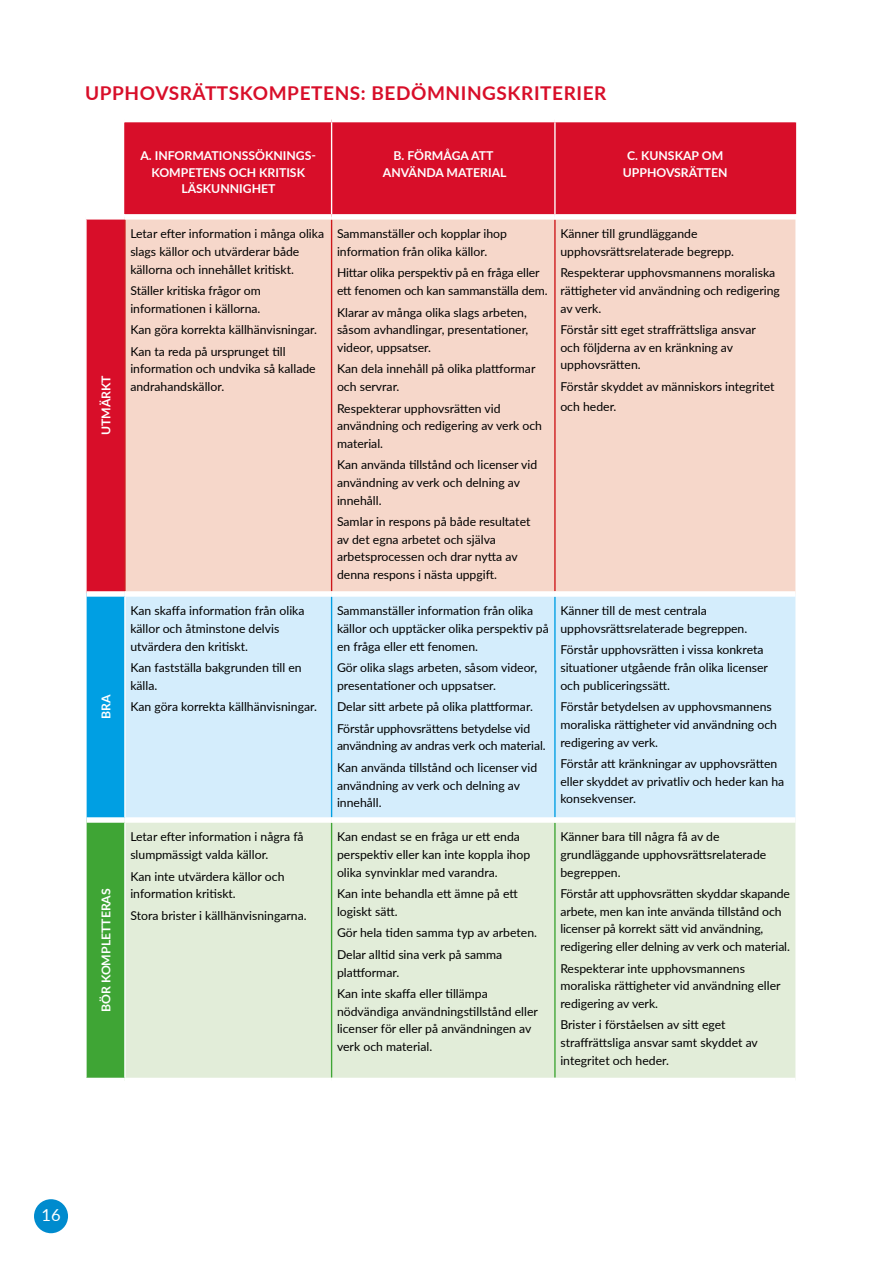
<style>
.page{position:relative;width:893px;height:1263px;background:#fff}
.page>*{position:absolute;margin:0;border:0;box-sizing:border-box;transform-origin:0 0}
.t1{font:700 19.05px "Lato";letter-spacing:.03em;color:#d80e29}
.t2{font:16.5px "Lato";color:#fff}
.t3{font:12.3px/17.7px "Lato";color:#000}
.t4{font:700 12.3px/16.4px "Lato";color:#fff;text-align:center}
</style>
<div class="page">
<div style="left:34px;top:1199px;width:34px;height:34px;background:#008bce;border-radius:50%"></div>
<div style="left:87px;top:122px;width:708px;height:469px;background:#d80e29"></div>
<div style="left:126px;top:220px;width:669px;height:371px;background:#f6d7ca"></div>
<div style="left:86px;top:594px;width:39px;height:226px;background:#009fe3"></div>
<div style="left:126px;top:597px;width:669px;height:220px;background:#d4edfc"></div>
<div style="left:86px;top:820px;width:39px;height:260px;background:#3fa535"></div>
<div style="left:126px;top:823px;width:669px;height:255px;background:#e2edd9"></div>
<hr style="left:85px;top:594px;width:2px;height:226px;background:#fff">
<hr style="left:124px;top:597px;width:2px;height:220px;background:#fff">
<hr style="left:124px;top:122px;width:2px;height:92px;background:#d80e29">
<hr style="left:795px;top:122px;width:1px;height:92px;background:#d80e29">
<hr style="left:331px;top:122px;width:1px;height:92px;background:#fff">
<hr style="left:554px;top:122px;width:2px;height:92px;background:#fff">
<hr style="left:85px;top:820px;width:2px;height:258px;background:#fff">
<hr style="left:124px;top:823px;width:2px;height:255px;background:#fff">
<hr style="left:124px;top:220px;width:2px;height:371px;background:#cd171a">
<hr style="left:331px;top:220px;width:1px;height:371px;background:#cd171a">
<hr style="left:554px;top:220px;width:2px;height:371px;background:#cd171a">
<hr style="left:331px;top:597px;width:1px;height:220px;background:#009fe3">
<hr style="left:554px;top:597px;width:2px;height:220px;background:#009fe3">
<hr style="left:331px;top:823px;width:1px;height:255px;background:#3fa535">
<hr style="left:554px;top:823px;width:2px;height:255px;background:#3fa535">
<div style="left:85px;top:214px;width:40px;height:6px;background:#fff"></div>
<div style="left:125px;top:214px;width:207px;height:6px;background:#fff"></div>
<div style="left:332px;top:214px;width:223px;height:6px;background:#fff"></div>
<div style="left:555px;top:214px;width:241px;height:6px;background:#fff"></div>
<div style="left:87px;top:591px;width:38px;height:6px;background:#fff"></div>
<div style="left:87px;top:817px;width:38px;height:6px;background:#fff"></div>
<div style="left:85px;top:1078px;width:40px;height:5px;background:#fff"></div>
<h1 class="t1" style="left:85px;top:79px;width:523px">UPPHOVSRÄTTSKOMPETENS: BEDÖMNINGSKRITERIER</h1>
<p class="t4" style="left:97px;top:435px;width:62px;rotate:-90deg">UTMÄRKT</p>
<p class="t4" style="left:97px;top:719px;width:26px;rotate:-90deg">BRA</p>
<p class="t4" style="left:97px;top:1012px;width:125px;rotate:-90deg">BÖR KOMPLETTERAS</p>
<p class="t4" style="left:140px;top:147px;width:177px">A. INFORMATIONSSÖKNINGS-<br>KOMPETENS OCH KRITISK<br>LÄSKUNNIGHET</p>
<p class="t4" style="left:383px;top:147px;width:125px">B. FÖRMÅGA ATT<br>ANVÄNDA MATERIAL</p>
<p class="t4" style="left:623px;top:147px;width:106px">C. KUNSKAP OM<br>UPPHOVSRÄTTEN</p>
<p class="t3" style="left:130px;top:224px;width:195px">Letar efter information i många olika slags källor och utvärderar både källorna och innehållet kritiskt.</p>
<p class="t3" style="left:130px;top:281px;width:132px">Ställer kritiska frågor om informationen i källorna.</p>
<p class="t3" style="left:130px;top:318px;width:188px;line-height:21.5px">Kan göra korrekta källhänvisningar.<br>Kan ta reda på ursprunget till</p>
<p class="t3" style="left:130px;top:359px;width:187px">information och undvika så kallade andrahandskällor.</p>
<p class="t3" style="left:337px;top:224px;width:171px">Sammanställer och kopplar ihop information från olika källor.</p>
<p class="t3" style="left:337px;top:263px;width:212px">Hittar olika perspektiv på en fråga eller ett fenomen och kan sammanställa dem.</p>
<p class="t3" style="left:337px;top:303px;width:193px">Klarar av många olika slags arbeten, såsom avhandlingar, presentationer, videor, uppsatser.</p>
<p class="t3" style="left:337px;top:359px;width:200px">Kan dela innehåll på olika plattformar och servrar.</p>
<p class="t3" style="left:337px;top:399px;width:207px">Respekterar upphovsrätten vid användning och redigering av verk och material.</p>
<p class="t3" style="left:337px;top:455px;width:202px">Kan använda tillstånd och licenser vid användning av verk och delning av innehåll.</p>
<p class="t3" style="left:337px;top:512px;width:195px">Samlar in respons på både resultatet av det egna arbetet och själva arbetsprocessen och drar nytta av denna respons i nästa uppgift.</p>
<p class="t3" style="left:560px;top:224px;width:175px">Känner till grundläggande upphovsrättsrelaterade begrepp.</p>
<p class="t3" style="left:560px;top:263px;width:221px">Respekterar upphovsmannens moraliska rättigheter vid användning och redigering av verk.</p>
<p class="t3" style="left:560px;top:320px;width:197px">Förstår sitt eget straffrättsliga ansvar och följderna av en kränkning av upphovsrätten.</p>
<p class="t3" style="left:560px;top:376px;width:216px;line-height:20.4px">Förstår skyddet av människors integritet och heder.</p>
<p class="t3" style="left:130px;top:601px;width:176px">Kan skaffa information från olika källor och åtminstone delvis utvärdera den kritiskt.</p>
<p class="t3" style="left:130px;top:658px;width:173px">Kan fastställa bakgrunden till en källa.</p>
<p class="t3" style="left:130px;top:697px;width:188px">Kan göra korrekta källhänvisningar.</p>
<p class="t3" style="left:337px;top:601px;width:213px">Sammanställer information från olika källor och upptäcker olika perspektiv på en fråga eller ett fenomen.</p>
<p class="t3" style="left:337px;top:658px;width:202px">Gör olika slags arbeten, såsom videor, presentationer och uppsatser.</p>
<p class="t3" style="left:337px;top:696px;width:197px;line-height:21.5px">Delar sitt arbete på olika plattformar.<br>Förstår upphovsrättens betydelse vid</p>
<p class="t3" style="left:337px;top:735px;width:210px;line-height:21.5px">användning av andras verk och material.<br>Kan använda tillstånd och licenser vid</p>
<p class="t3" style="left:337px;top:776px;width:185px">användning av verk och delning av innehåll.</p>
<p class="t3" style="left:560px;top:601px;width:188px">Känner till de mest centrala upphovsrättsrelaterade begreppen.</p>
<p class="t3" style="left:560px;top:641px;width:209px">Förstår upphovsrätten i vissa konkreta situationer utgående från olika licenser och publiceringssätt.</p>
<p class="t3" style="left:560px;top:697px;width:218px">Förstår betydelsen av upphovsmannens moraliska rättigheter vid användning och redigering av verk.</p>
<p class="t3" style="left:560px;top:754px;width:225px">Förstår att kränkningar av upphovsrätten eller skyddet av privatliv och heder kan ha konsekvenser.</p>
<p class="t3" style="left:130px;top:827px;width:175px">Letar efter information i några få slumpmässigt valda källor.</p>
<p class="t3" style="left:130px;top:867px;width:156px">Kan inte utvärdera källor och information kritiskt.</p>
<p class="t3" style="left:130px;top:906px;width:178px">Stora brister i källhänvisningarna.</p>
<p class="t3" style="left:337px;top:827px;width:195px">Kan endast se en fråga ur ett enda perspektiv eller kan inte koppla ihop olika synvinklar med varandra.</p>
<p class="t3" style="left:337px;top:884px;width:182px">Kan inte behandla ett ämne på ett logiskt sätt.</p>
<p class="t3" style="left:337px;top:922px;width:202px;line-height:21.5px">Gör hela tiden samma typ av arbeten.<br>Delar alltid sina verk på samma</p>
<p class="t3" style="left:337px;top:961px;width:152px;line-height:21.5px">plattformar.<br>Kan inte skaffa eller tillämpa</p>
<p class="t3" style="left:337px;top:1002px;width:202px">nödvändiga användningstillstånd eller licenser för eller på användningen av verk och material.</p>
<p class="t3" style="left:560px;top:827px;width:207px">Känner bara till några få av de grundläggande upphovsrättsrelaterade begreppen.</p>
<p class="t3" style="left:560px;top:884px;width:231px">Förstår att upphovsrätten skyddar skapande arbete, men kan inte använda tillstånd och licenser på korrekt sätt vid användning, redigering eller delning av verk och material.</p>
<p class="t3" style="left:560px;top:959px;width:222px">Respekterar inte upphovsmannens moraliska rättigheter vid användning eller redigering av verk.</p>
<p class="t3" style="left:560px;top:1015px;width:199px">Brister i förståelsen av sitt eget straffrättsliga ansvar samt skyddet av integritet och heder.</p>
<h2 class="t2" style="left:41px;top:1203px;width:21px">16</h2>
</div>
